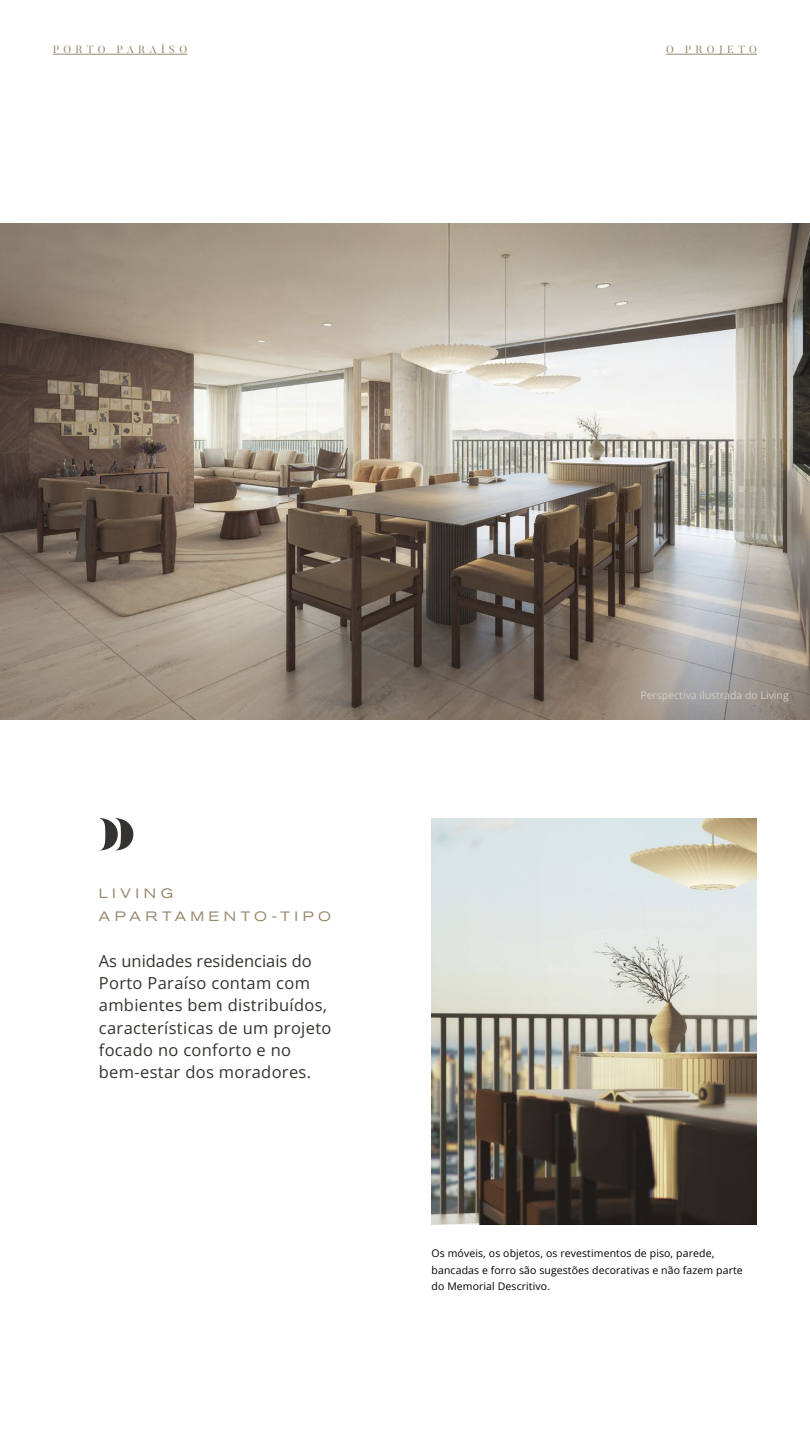
<style>
.page{position:relative;width:810px;height:1440px;background:#fff}
.page>*{position:absolute;margin:0;border:0;box-sizing:border-box;transform-origin:0 0}
.t1{font:16.5px/22.4px "Open Sans";letter-spacing:.02em;color:#34332f}
.t2{font:expanded 13.5px/22.8px "Akzidenz Grotesk BQ";letter-spacing:.34em;color:#98886c}
.t3{font:10.5px/16.5px "Open Sans";letter-spacing:.01em;color:#000}
.t4{font:10.5px "Open Sans";color:#d2cdc6}
.t5{font:10.5px "Butler";letter-spacing:.42em;color:#98886c}
</style>
<div class="page">
<hr style="left:53px;top:54px;width:134px;height:1px;background:#98886c">
<hr style="left:666px;top:54px;width:91px;height:1px;background:#98886c">
<img style="left:0;top:223px;width:810px;height:497px">
<img style="left:432px;top:818px;width:325px;height:407px">
<svg style="left:99px;top:818px;width:34px;height:32px"></svg>
<p class="t5" style="left:53px;top:43px;width:136px">PORTO PARAÍSO</p>
<p class="t5" style="left:666px;top:43px;width:92px">O PROJETO</p>
<p class="t2" style="left:99px;top:882px;width:234px">LIVING<br>APARTAMENTO-TIPO</p>
<p class="t1" style="left:99px;top:949px;width:234px">As unidades residenciais do<br>Porto Paraíso contam com ambientes bem distribuídos, características de um projeto focado no conforto e no bem-estar dos moradores.</p>
<p class="t4" style="left:640px;top:688px;width:150px">Perspectiva ilustrada do Living</p>
<p class="t3" style="left:432px;top:1245px;width:313px">Os móveis, os objetos, os revestimentos de piso, parede, bancadas e forro são sugestões decorativas e não fazem parte do Memorial Descritivo.</p>
</div>
